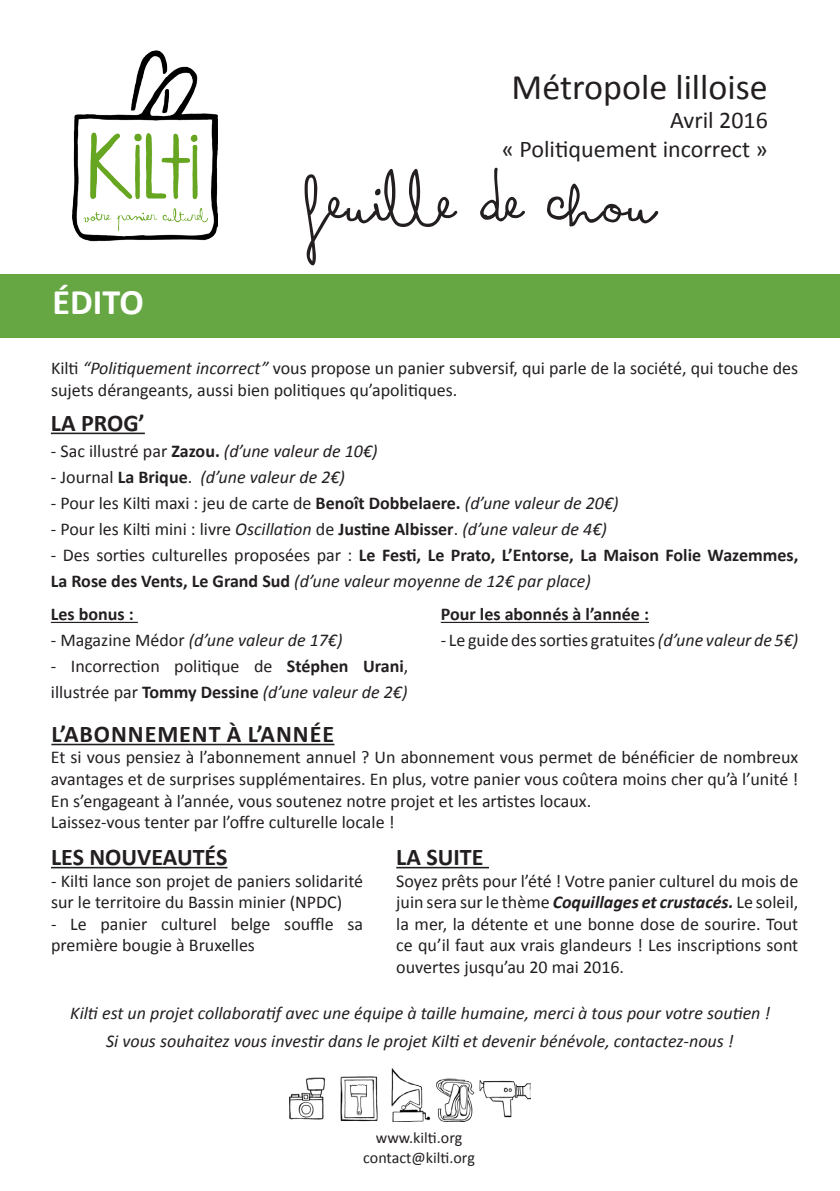
<style>
.page{position:relative;width:840px;height:1191px;background:#fff}
.page>*{position:absolute;margin:0;border:0;box-sizing:border-box;transform-origin:0 0}
.Feuille_de_chou{font:96px "Arsenale White";letter-spacing:.01em;color:#231f20}
.t1{font:36px "Calibri";color:#231f20}
.t2{font:700 36px "Calibri";color:#fff}
.t3{font:24px "Calibri";color:#231f20}
.t4{font:700 24px "Calibri";color:#231f20}
.t5{font:700 24px "Calibri";letter-spacing:.04em;color:#231f20}
.t6{font:18px/21.6px "Calibri";color:#231f20}
.t7{font:italic 18px "Calibri";color:#231f20}
.t8{font:700 18px/26px "Calibri";color:#231f20}
.t9{font:16px "Calibri";color:#231f20}
.s1{font-style:italic}
.s2{font-style:normal}
.s3{font-weight:700;font-style:normal}
.s4{font-weight:700}
.s5{font-weight:400}
.s6{font-weight:400;font-style:italic}
.s7{font-weight:700;font-style:italic}
</style>
<div class="page">
<img style="left:72px;top:51px;width:146px;height:191px">
<div style="left:0;top:274px;width:839px;height:63px;background:#67a743"></div>
<img style="left:290px;top:1068px;width:240px;height:53px">
<hr style="left:396px;top:867px;width:92px;height:1px;background:#231f20">
<hr style="left:51px;top:432px;width:94px;height:2px;background:#231f20">
<hr style="left:51px;top:867px;width:176px;height:1px;background:#231f20">
<hr style="left:51px;top:743px;width:283px;height:2px;background:#231f20">
<hr style="left:51px;top:622px;width:87px;height:1px;background:#231f20">
<hr style="left:440px;top:622px;width:208px;height:1px;background:#231f20">
<p class="t1" style="left:511px;top:62px;width:257px">Métropole lilloise</p>
<p class="t3" style="left:669px;top:103px;width:99px">Avril 2016</p>
<p class="t3" style="left:501px;top:132px;width:267px">« Politiquement incorrect »</p>
<p class="t2" style="left:53px;top:277px;width:93px">ÉDITO</p>
<p class="Feuille_de_chou" style="left:309px;top:131px;width:348px">feuille de chou</p>
<p class="t6" style="left:51px;top:357px;width:748px">Kilti <span class="s1">“Politiquement incorrect”</span> vous propose un panier subversif, qui parle de la société, qui touche des sujets dérangeants, aussi bien politiques qu’apolitiques.</p>
<p class="t4" style="left:51px;top:406px;width:95px">LA PROG’</p>
<p class="t7" style="left:51px;top:438px;width:328px"><span class="s2">- Sac illustré par</span> <span class="s3">Zazou.</span> (d’une valeur de 10€)</p>
<p class="t7" style="left:51px;top:464px;width:295px"><span class="s2">- Journal</span> <span class="s3">La Brique</span><span class="s2">.</span> (d’une valeur de 2€)</p>
<p class="t6" style="left:51px;top:491px;width:569px">- Pour les Kilti maxi : jeu de carte de <span class="s4">Benoît Dobbelaere.</span> <span class="s1">(d’une valeur de 20€)</span></p>
<p class="t7" style="left:51px;top:516px;width:557px"><span class="s2">- Pour les Kilti mini : livre</span> Oscillation <span class="s2">de</span> <span class="s3">Justine Albisser</span><span class="s2">.</span> (d’une valeur de 4€)</p>
<p class="t8" style="left:51px;top:541px;width:748px"><span class="s5">- Des sorties culturelles proposées par :</span> Le Festi, Le Prato, L’Entorse, La Maison Folie Wazemmes,<br>La Rose des Vents, Le Grand Sud <span class="s6">(d’une valeur moyenne de 12€ par place)</span></p>
<p class="t8" style="left:51px;top:601px;width:84px">Les bonus :</p>
<p class="t7" style="left:51px;top:628px;width:293px"><span class="s2">- Magazine Médor</span> (d’une valeur de 17€)</p>
<p class="t6" style="left:51px;top:653px;width:359px;line-height:26px">- Incorrection politique de <span class="s4">Stéphen Urani</span>, illustrée par <span class="s4">Tommy Dessine</span> <span class="s1">(d’une valeur de 2€)</span></p>
<p class="t8" style="left:440px;top:601px;width:209px">Pour les abonnés à l’année :</p>
<p class="t6" style="left:440px;top:629px;width:359px">- Le guide des sorties gratuites <span class="s1">(d’une valeur de 5€)</span></p>
<p class="t5" style="left:51px;top:717px;width:284px">L’ABONNEMENT À L’ANNÉE</p>
<p class="t6" style="left:51px;top:746px;width:748px;text-align:justify">Et si vous pensiez à l’abonnement annuel ? Un abonnement vous permet de bénéficier de nombreux avantages et de surprises supplémentaires. En plus, votre panier vous coûtera moins cher qu’à l’unité !<br>En s’engageant à l’année, vous soutenez notre projet et les artistes locaux.</p>
<p class="t6" style="left:51px;top:811px;width:345px">Laissez-vous tenter par l’offre culturelle locale !</p>
<p class="t4" style="left:51px;top:840px;width:178px">LES NOUVEAUTÉS</p>
<p class="t6" style="left:51px;top:869px;width:313px">- Kilti lance son projet de paniers solidarité sur le territoire du Bassin minier (NPDC)</p>
<p class="t6" style="left:51px;top:912px;width:313px">- Le panier culturel belge souffle sa première bougie à Bruxelles</p>
<p class="t4" style="left:396px;top:840px;width:89px">LA SUITE</p>
<p class="t6" style="left:396px;top:869px;width:403px;text-align:justify">Soyez prêts pour l’été ! Votre panier culturel du mois de juin sera sur le thème <span class="s7">Coquillages et crustacés.</span> Le soleil, la mer, la détente et une bonne dose de sourire. Tout ce qu’il faut aux vrais glandeurs ! Les inscriptions sont ouvertes jusqu’au 20 mai 2016.</p>
<p class="t7" style="left:70px;top:1000px;width:701px">Kilti est un projet collaboratif avec une équipe à taille humaine, merci à tous pour votre soutien !</p>
<p class="t7" style="left:106px;top:1028px;width:628px">Si vous souhaitez vous investir dans le projet Kilti et devenir bénévole, contactez-nous !</p>
<p class="t9" style="left:375px;top:1127px;width:88px">www.kilti.org</p>
<p class="t9" style="left:363px;top:1146px;width:113px">contact@kilti.org</p>
</div>
